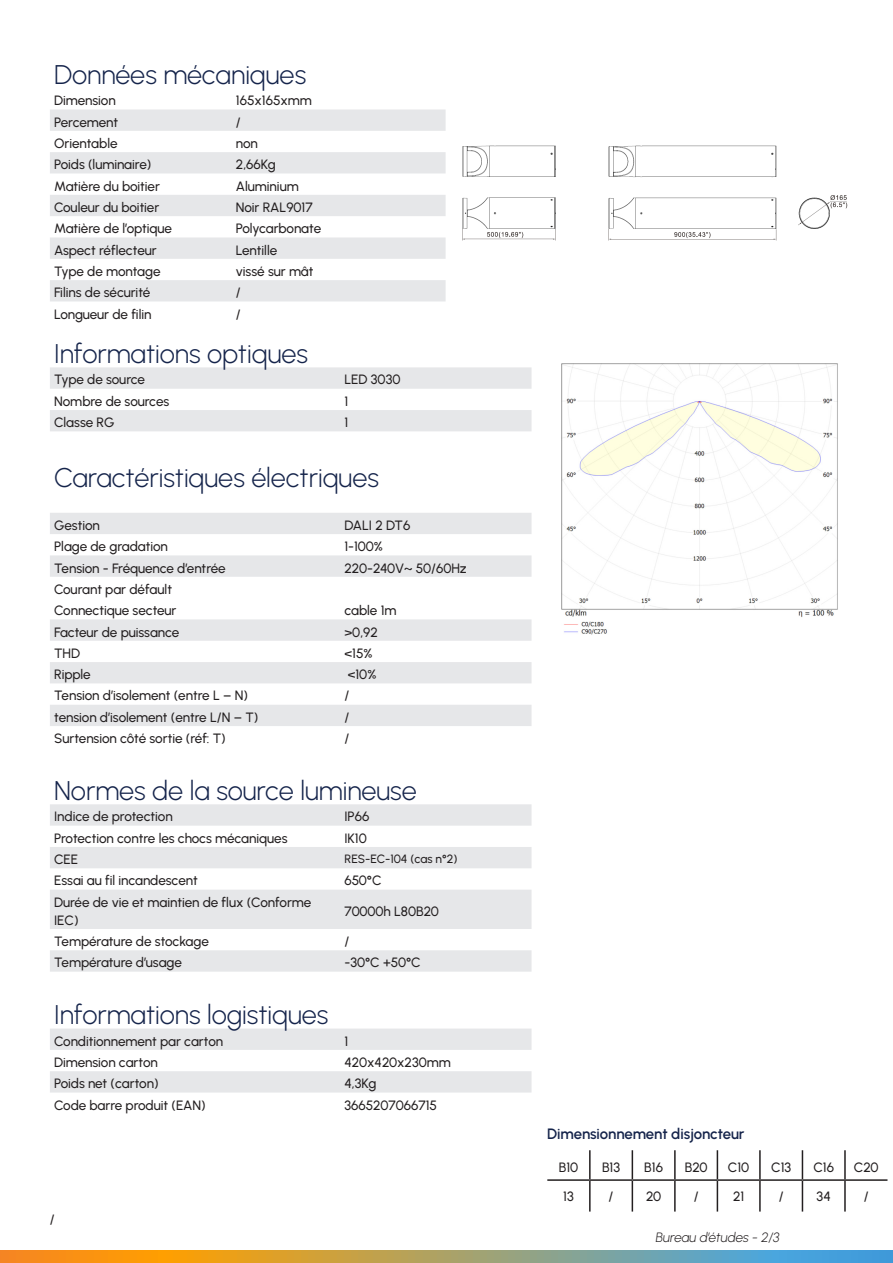
<style>
.page{position:relative;width:893px;height:1263px;background:#fff}
.page>*{position:absolute;margin:0;border:0;box-sizing:border-box;transform-origin:0 0}
.t1{font:300 27px "Urbanist";color:#15244b}
.Texte_courant{font:600 15px "Urbanist";letter-spacing:-.01em;color:#15244b}
.Texte_courant-2{font:500 13.5px/18px "Urbanist";letter-spacing:-.005em;color:#231f20}
.Texte_courant-3{font:italic 300 13.5px "Urbanist";color:#231f20}
.Texte_courant-4{font:500 12px "Urbanist";color:#231f20}
</style>
<div class="page">
<svg style="left:0;top:1251px;width:893px;height:12px;background:#a79e6c"></svg>
<img style="left:462px;top:145px;width:386px;height:96px">
<svg style="left:50px;top:367px;width:481px;height:64px"></svg>
<svg style="left:50px;top:513px;width:481px;height:213px"></svg>
<svg style="left:50px;top:804px;width:481px;height:288px;fill:#eeeef0"></svg>
<svg style="left:50px;top:109px;width:396px;height:192px;fill:#e6e7e9"></svg>
<hr style="left:589px;top:1150px;width:2px;height:29px;background:#231f20">
<svg style="left:632px;top:1150px;width:1px;height:29px"></svg>
<hr style="left:674px;top:1150px;width:2px;height:29px;background:#231f20">
<svg style="left:717px;top:1150px;width:1px;height:29px"></svg>
<hr style="left:759px;top:1150px;width:2px;height:29px;background:#231f20">
<svg style="left:802px;top:1150px;width:1px;height:29px"></svg>
<hr style="left:844px;top:1150px;width:2px;height:29px;background:#231f20">
<hr style="left:547px;top:1179px;width:43px;height:2px;background:#231f20">
<hr style="left:590px;top:1179px;width:42px;height:2px;background:#231f20">
<hr style="left:589px;top:1181px;width:2px;height:30px;background:#231f20">
<hr style="left:632px;top:1179px;width:43px;height:2px;background:#231f20">
<hr style="left:632px;top:1181px;width:1px;height:30px;background:#231f20">
<hr style="left:675px;top:1179px;width:42px;height:2px;background:#231f20">
<hr style="left:674px;top:1181px;width:2px;height:30px;background:#231f20">
<hr style="left:717px;top:1179px;width:43px;height:2px;background:#231f20">
<hr style="left:717px;top:1181px;width:1px;height:30px;background:#231f20">
<hr style="left:760px;top:1179px;width:42px;height:2px;background:#231f20">
<hr style="left:759px;top:1181px;width:2px;height:30px;background:#231f20">
<hr style="left:802px;top:1179px;width:43px;height:2px;background:#231f20">
<hr style="left:802px;top:1181px;width:1px;height:30px;background:#231f20">
<hr style="left:845px;top:1179px;width:42px;height:2px;background:#231f20">
<hr style="left:844px;top:1181px;width:2px;height:30px;background:#231f20">
<img style="left:562px;top:363px;width:276px;height:272px">
<p class="t1" style="left:54px;top:57px;width:254px">Données mécaniques</p>
<p class="Texte_courant-2" style="left:54px;top:91px;width:63px">Dimension</p>
<p class="Texte_courant-2" style="left:236px;top:91px;width:77px">165x165xmm</p>
<p class="Texte_courant-2" style="left:54px;top:112px;width:66px">Percement</p>
<p class="Texte_courant-2" style="left:236px;top:112px;width:6px">/</p>
<p class="Texte_courant-2" style="left:54px;top:134px;width:65px">Orientable</p>
<p class="Texte_courant-2" style="left:236px;top:134px;width:23px">non</p>
<p class="Texte_courant-2" style="left:54px;top:155px;width:99px">Poids (luminaire)</p>
<p class="Texte_courant-2" style="left:236px;top:155px;width:41px">2,66Kg</p>
<p class="Texte_courant-2" style="left:54px;top:176px;width:107px">Matière du boitier</p>
<p class="Texte_courant-2" style="left:236px;top:176px;width:64px">Aluminium</p>
<p class="Texte_courant-2" style="left:54px;top:198px;width:107px">Couleur du boitier</p>
<p class="Texte_courant-2" style="left:236px;top:198px;width:78px">Noir RAL9017</p>
<p class="Texte_courant-2" style="left:54px;top:219px;width:119px">Matière de l’optique</p>
<p class="Texte_courant-2" style="left:236px;top:219px;width:87px">Polycarbonate</p>
<p class="Texte_courant-2" style="left:54px;top:240px;width:104px">Aspect réflecteur</p>
<p class="Texte_courant-2" style="left:236px;top:240px;width:43px">Lentille</p>
<p class="Texte_courant-2" style="left:54px;top:262px;width:108px">Type de montage</p>
<p class="Texte_courant-2" style="left:236px;top:262px;width:79px">vissé sur mât</p>
<p class="Texte_courant-2" style="left:54px;top:283px;width:98px">Filins de sécurité</p>
<p class="Texte_courant-2" style="left:236px;top:283px;width:6px">/</p>
<p class="Texte_courant-2" style="left:54px;top:304px;width:99px">Longueur de filin</p>
<p class="Texte_courant-2" style="left:236px;top:304px;width:6px">/</p>
<p class="t1" style="left:54px;top:336px;width:255px">Informations optiques</p>
<p class="Texte_courant-2" style="left:54px;top:370px;width:92px">Type de source</p>
<p class="Texte_courant-2" style="left:344px;top:370px;width:58px">LED 3030</p>
<p class="Texte_courant-2" style="left:54px;top:392px;width:117px">Nombre de sources</p>
<p class="Texte_courant-2" style="left:344px;top:392px;width:5px">1</p>
<p class="Texte_courant-2" style="left:54px;top:413px;width:62px">Classe RG</p>
<p class="Texte_courant-2" style="left:344px;top:413px;width:5px">1</p>
<p class="t1" style="left:54px;top:460px;width:326px">Caractéristiques électriques</p>
<p class="Texte_courant-2" style="left:54px;top:516px;width:47px">Gestion</p>
<p class="Texte_courant-2" style="left:344px;top:516px;width:67px">DALI 2 DT6</p>
<p class="Texte_courant-2" style="left:54px;top:537px;width:115px">Plage de gradation</p>
<p class="Texte_courant-2" style="left:344px;top:537px;width:40px">1-100%</p>
<p class="Texte_courant-2" style="left:54px;top:558px;width:173px">Tension - Fréquence d’entrée</p>
<p class="Texte_courant-2" style="left:344px;top:558px;width:124px">220-240V~ 50/60Hz</p>
<p class="Texte_courant-2" style="left:54px;top:580px;width:119px">Courant par défault</p>
<p class="Texte_courant-2" style="left:54px;top:601px;width:124px">Connectique secteur</p>
<p class="Texte_courant-2" style="left:344px;top:601px;width:54px">cable 1m</p>
<p class="Texte_courant-2" style="left:54px;top:622px;width:127px">Facteur de puissance</p>
<p class="Texte_courant-2" style="left:344px;top:622px;width:35px">&gt;0,92</p>
<p class="Texte_courant-2" style="left:54px;top:644px;width:28px">THD</p>
<p class="Texte_courant-2" style="left:344px;top:644px;width:30px">&lt;15%</p>
<p class="Texte_courant-2" style="left:54px;top:665px;width:38px">Ripple</p>
<p class="Texte_courant-2" style="left:348px;top:665px;width:30px">&lt;10%</p>
<p class="Texte_courant-2" style="left:54px;top:686px;width:195px">Tension d’isolement (entre L – N)</p>
<p class="Texte_courant-2" style="left:344px;top:686px;width:6px">/</p>
<p class="Texte_courant-2" style="left:54px;top:708px;width:206px">tension d’isolement (entre L/N – T)</p>
<p class="Texte_courant-2" style="left:344px;top:708px;width:6px">/</p>
<p class="Texte_courant-2" style="left:54px;top:729px;width:173px">Surtension côté sortie (réf: T)</p>
<p class="Texte_courant-2" style="left:344px;top:729px;width:6px">/</p>
<p class="t1" style="left:54px;top:773px;width:364px">Normes de la source lumineuse</p>
<p class="Texte_courant-2" style="left:54px;top:807px;width:120px">Indice de protection</p>
<p class="Texte_courant-2" style="left:344px;top:807px;width:26px">IP66</p>
<p class="Texte_courant-2" style="left:54px;top:828px;width:235px">Protection contre les chocs mécaniques</p>
<p class="Texte_courant-2" style="left:344px;top:828px;width:24px">IK10</p>
<p class="Texte_courant-2" style="left:54px;top:850px;width:26px">CEE</p>
<p class="Texte_courant-4" style="left:344px;top:851px;width:114px">RES-EC-104 (cas n°2)</p>
<p class="Texte_courant-2" style="left:54px;top:871px;width:145px">Essai au fil incandescent</p>
<p class="Texte_courant-2" style="left:344px;top:871px;width:39px">650°C</p>
<p class="Texte_courant-2" style="left:54px;top:892px;width:259px">Durée de vie et maintien de flux (Conforme<br>IEC)</p>
<p class="Texte_courant-2" style="left:344px;top:901px;width:96px">70000h L80B20</p>
<p class="Texte_courant-2" style="left:54px;top:932px;width:156px">Température de stockage</p>
<p class="Texte_courant-2" style="left:344px;top:932px;width:6px">/</p>
<p class="Texte_courant-2" style="left:54px;top:953px;width:129px">Température d’usage</p>
<p class="Texte_courant-2" style="left:344px;top:953px;width:78px">-30°C +50°C</p>
<p class="t1" style="left:54px;top:997px;width:276px">Informations logistiques</p>
<p class="Texte_courant-2" style="left:54px;top:1031px;width:171px">Conditionnement par carton</p>
<p class="Texte_courant-2" style="left:344px;top:1031px;width:5px">1</p>
<p class="Texte_courant-2" style="left:54px;top:1053px;width:105px">Dimension carton</p>
<p class="Texte_courant-2" style="left:344px;top:1053px;width:108px">420x420x230mm</p>
<p class="Texte_courant-2" style="left:54px;top:1074px;width:106px">Poids net (carton)</p>
<p class="Texte_courant-2" style="left:344px;top:1074px;width:33px">4,3Kg</p>
<p class="Texte_courant-2" style="left:54px;top:1095px;width:153px">Code barre produit (EAN)</p>
<p class="Texte_courant-2" style="left:344px;top:1095px;width:94px">3665207066715</p>
<p class="Texte_courant-2" style="left:50px;top:1210px;width:6px">/</p>
<p class="Texte_courant" style="left:547px;top:1123px;width:199px">Dimensionnement disjoncteur</p>
<p class="Texte_courant-2" style="left:559px;top:1157px;width:21px">B10</p>
<p class="Texte_courant-2" style="left:602px;top:1157px;width:20px">B13</p>
<p class="Texte_courant-2" style="left:644px;top:1157px;width:20px">B16</p>
<p class="Texte_courant-2" style="left:685px;top:1157px;width:24px">B20</p>
<p class="Texte_courant-2" style="left:728px;top:1157px;width:23px">C10</p>
<p class="Texte_courant-2" style="left:771px;top:1157px;width:22px">C13</p>
<p class="Texte_courant-2" style="left:813px;top:1157px;width:22px">C16</p>
<p class="Texte_courant-2" style="left:854px;top:1157px;width:26px">C20</p>
<p class="Texte_courant-2" style="left:563px;top:1187px;width:12px">13</p>
<p class="Texte_courant-2" style="left:609px;top:1187px;width:6px">/</p>
<p class="Texte_courant-2" style="left:646px;top:1187px;width:17px">20</p>
<p class="Texte_courant-2" style="left:694px;top:1187px;width:6px">/</p>
<p class="Texte_courant-2" style="left:733px;top:1187px;width:13px">21</p>
<p class="Texte_courant-2" style="left:779px;top:1187px;width:6px">/</p>
<p class="Texte_courant-2" style="left:817px;top:1187px;width:16px">34</p>
<p class="Texte_courant-2" style="left:864px;top:1187px;width:6px">/</p>
<p class="Texte_courant-3" style="left:656px;top:1228px;width:125px">Bureau d’études - 2/3</p>
</div>
